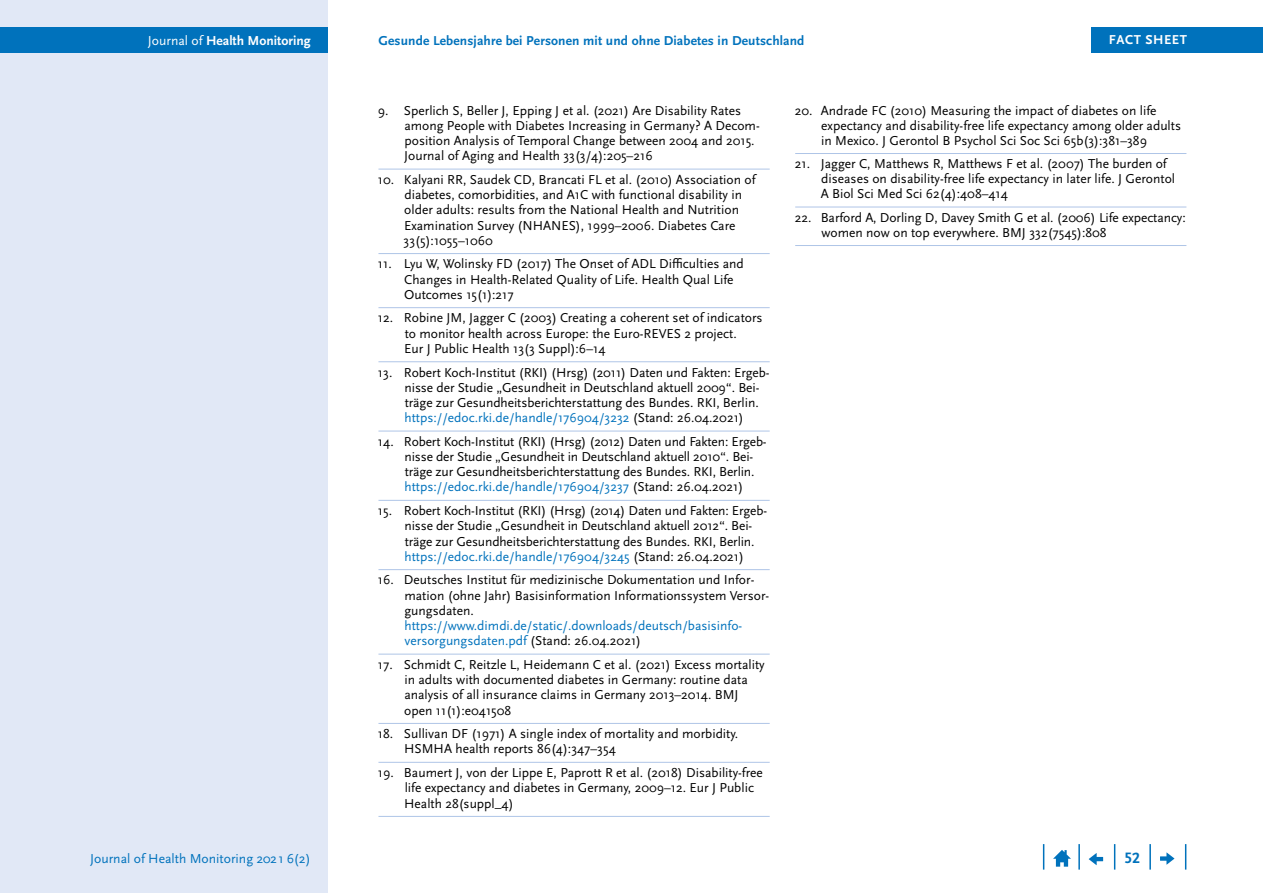
<style>
.page{position:relative;width:1263px;height:893px;background:#fff}
.page>*{position:absolute;margin:0;border:0;box-sizing:border-box;transform-origin:0 0}
.t1{font:700 15.75px "Scala Sans Pro";color:#0072bc}
.t2{font:13.65px "Scala Sans Pro";color:#0072bc}
.t3{font:700 13.65px "Scala Sans Pro";color:#fff}
.Literaturverzeichnis{font:13.5px/15.1px "Scala Sans Pro";color:#000}
.t4{font:700 13.5px "Scala Sans Pro";letter-spacing:.01em;color:#0072bc}
.t5{font:700 13.5px "Scala Sans Pro";letter-spacing:.04em;color:#fff}
.s1{font-weight:400}
.s2{color:#0072bc}
</style>
<div class="page">
<div style="left:0;top:0;width:327px;height:893px;background:#e1e8f6"></div>
<div style="left:0;top:28px;width:327px;height:25px;background:#0072bc"></div>
<svg style="left:1185px;top:844px;width:1px;height:26px"></svg>
<hr style="left:1149px;top:844px;width:2px;height:26px;background:#0072bc">
<svg style="left:1114px;top:844px;width:1px;height:26px"></svg>
<hr style="left:1078px;top:844px;width:2px;height:26px;background:#0072bc">
<svg style="left:1043px;top:844px;width:1px;height:26px"></svg>
<svg style="left:1053px;top:850px;width:18px;height:17px"></svg>
<svg style="left:1089px;top:853px;width:14px;height:12px"></svg>
<svg style="left:1160px;top:852px;width:14px;height:13px"></svg>
<div style="left:1091px;top:28px;width:172px;height:25px;background:#0072bc"></div>
<hr style="left:795px;top:153px;width:391px;height:1px;background:#afc5e7">
<hr style="left:795px;top:207px;width:391px;height:1px;background:#afc5e7">
<hr style="left:795px;top:245px;width:391px;height:1px;background:#afc5e7">
<hr style="left:378px;top:169px;width:392px;height:1px;background:#afc5e7">
<hr style="left:378px;top:253px;width:392px;height:1px;background:#afc5e7">
<hr style="left:378px;top:307px;width:392px;height:1px;background:#afc5e7">
<hr style="left:378px;top:361px;width:392px;height:1px;background:#afc5e7">
<hr style="left:378px;top:431px;width:392px;height:1px;background:#afc5e7">
<hr style="left:378px;top:500px;width:392px;height:1px;background:#afc5e7">
<hr style="left:378px;top:569px;width:392px;height:1px;background:#afc5e7">
<hr style="left:378px;top:654px;width:392px;height:1px;background:#afc5e7">
<hr style="left:378px;top:723px;width:392px;height:1px;background:#afc5e7">
<hr style="left:378px;top:762px;width:392px;height:1px;background:#afc5e7">
<hr style="left:378px;top:816px;width:392px;height:1px;background:#afc5e7">
<p class="t3" style="left:148px;top:33px;width:164px"><span class="s1">Journal of</span> Health Monitoring</p>
<p class="t4" style="left:378px;top:33px;width:427px">Gesunde Lebensjahre bei Personen mit und ohne Diabetes in Deutschland</p>
<p class="t5" style="left:1109px;top:32px;width:80px">FACT SHEET</p>
<p class="Literaturverzeichnis" style="left:404px;top:103px;width:357px;text-indent:-26px">9. Sperlich S, Beller J, Epping J et al. (2021) Are Disability Rates among People with Diabetes Increasing in Germany? A Decom&shy;position Analysis of Temporal Change between 2004 and 2015.<br>Journal of Aging and Health 33(3/4):205–216</p>
<p class="Literaturverzeichnis" style="left:404px;top:172px;width:353px;text-indent:-26px">10. Kalyani RR, Saudek CD, Brancati FL et al. (2010) Association of diabetes, comorbidities, and A1C with functional disability in older adults: results from the National Health and Nutrition Examination Survey (NHANES), 1999–2006. Diabetes Care 33(5):1055–1060</p>
<p class="Literaturverzeichnis" style="left:404px;top:256px;width:341px;text-indent:-26px">11. Lyu W, Wolinsky FD (2017) The Onset of ADL Difficulties and<br>Changes in Health-Related Quality of Life. Health Qual Life<br>Outcomes 15(1):217</p>
<p class="Literaturverzeichnis" style="left:404px;top:310px;width:360px;text-indent:-26px">12. Robine JM, Jagger C (2003) Creating a coherent set of indicators to monitor health across Europe: the Euro-REVES 2 project.<br>Eur J Public Health 13(3 Suppl):6–14</p>
<p class="Literaturverzeichnis" style="left:404px;top:365px;width:367px;text-indent:-26px">13. Robert Koch-Institut (RKI) (Hrsg) (2011) Daten und Fakten: Ergeb&shy;nisse der Studie „Gesundheit in Deutschland aktuell 2009“. Bei&shy;träge zur Gesundheitsberichterstattung des Bundes. RKI, Berlin. <span class="s2">https://edoc.rki.de/handle/176904/3232</span> (Stand: 26.04.2021)</p>
<p class="Literaturverzeichnis" style="left:404px;top:434px;width:364px;text-indent:-26px">14. Robert Koch-Institut (RKI) (Hrsg) (2012) Daten und Fakten: Ergeb&shy;nisse der Studie „Gesundheit in Deutschland aktuell 2010“. Bei&shy;träge zur Gesundheitsberichterstattung des Bundes. RKI, Berlin. <span class="s2">https://edoc.rki.de/handle/176904/3237</span> (Stand: 26.04.2021)</p>
<p class="Literaturverzeichnis" style="left:404px;top:503px;width:364px;text-indent:-26px">15. Robert Koch-Institut (RKI) (Hrsg) (2014) Daten und Fakten: Ergeb&shy;nisse der Studie „Gesundheit in Deutschland aktuell 2012“. Bei&shy;träge zur Gesundheitsberichterstattung des Bundes. RKI, Berlin. <span class="s2">https://edoc.rki.de/handle/176904/3245</span> (Stand: 26.04.2021)</p>
<p class="Literaturverzeichnis" style="left:404px;top:572px;width:366px;text-indent:-26px">16. Deutsches Institut für medizinische Dokumentation und Infor&shy;mation (ohne Jahr) Basisinformation Informationssystem Versor&shy;gungsdaten. <span class="s2">https://www.dimdi.de/static/.downloads/deutsch/basisinfo&shy;versorgungsdaten.pdf</span> (Stand: 26.04.2021)</p>
<p class="Literaturverzeichnis" style="left:404px;top:657px;width:362px;text-indent:-26px">17. Schmidt C, Reitzle L, Heidemann C et al. (2021) Excess mortality in adults with documented diabetes in Germany: routine data analysis of all insurance claims in Germany 2013–2014. BMJ open 11(1):e041508</p>
<p class="Literaturverzeichnis" style="left:404px;top:726px;width:336px;text-indent:-26px">18. Sullivan DF (1971) A single index of mortality and morbidity.<br>HSMHA health reports 86(4):347–354</p>
<p class="Literaturverzeichnis" style="left:404px;top:765px;width:360px;text-indent:-26px">19. Baumert J, von der Lippe E, Paprott R et al. (2018) Disability-free life expectancy and diabetes in Germany, 2009–12. Eur J Public<br>Health 28(suppl_4)</p>
<p class="Literaturverzeichnis" style="left:821px;top:103px;width:361px;text-indent:-26px">20. Andrade FC (2010) Measuring the impact of diabetes on life expectancy and disability-free life expectancy among older adults in Mexico. J Gerontol B Psychol Sci Soc Sci 65b(3):381–389</p>
<p class="Literaturverzeichnis" style="left:821px;top:156px;width:356px;text-indent:-26px">21. Jagger C, Matthews R, Matthews F et al. (2007) The burden of diseases on disability-free life expectancy in later life. J Gerontol<br>A Biol Sci Med Sci 62(4):408–414</p>
<p class="Literaturverzeichnis" style="left:821px;top:210px;width:366px;text-indent:-27px">22. Barford A, Dorling D, Davey Smith G et al. (2006) Life expectancy: women now on top everywhere. BMJ 332(7545):808</p>
<p class="t2" style="left:90px;top:850px;width:222px">Journal of Health Monitoring 2021 6(2)</p>
<p class="t1" style="left:1124px;top:849px;width:17px">52</p>
</div>
